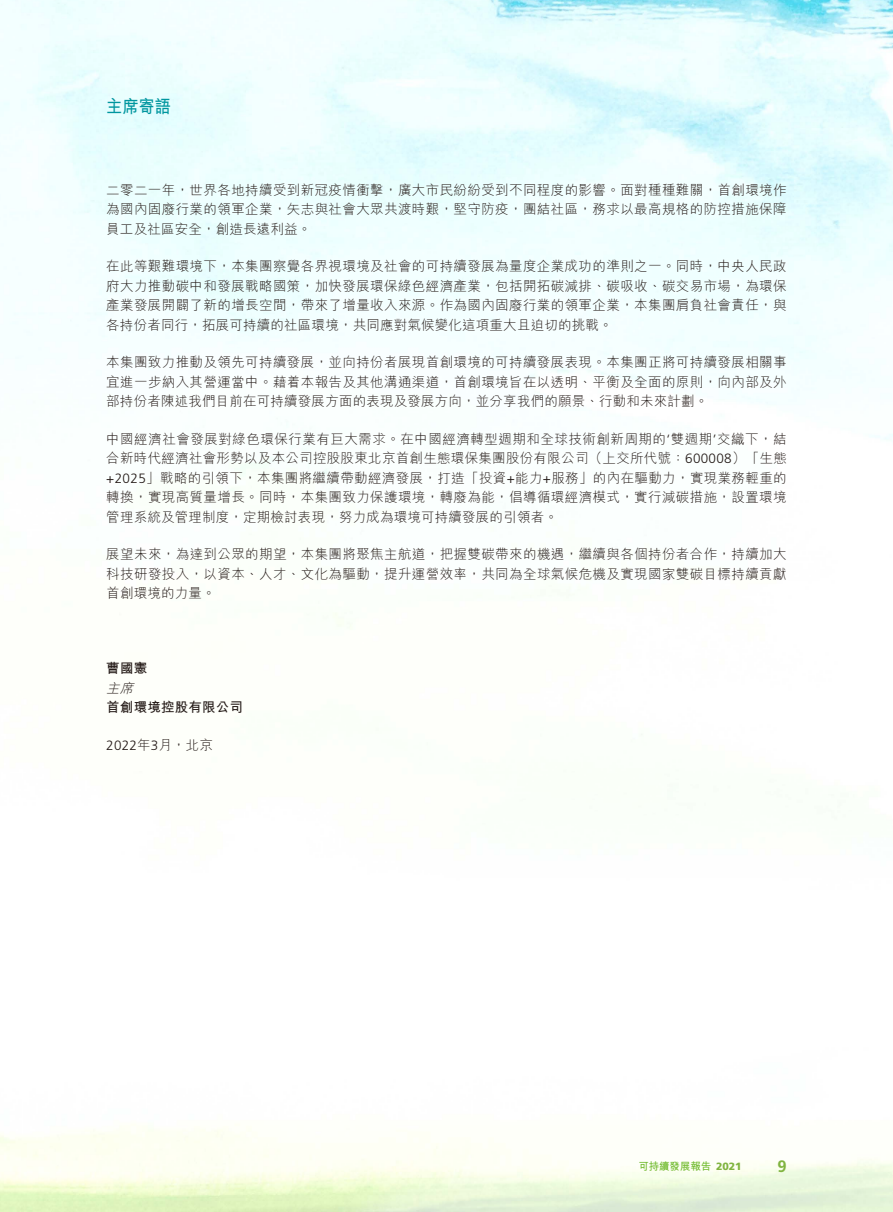
<style>
.page{position:relative;width:893px;height:1212px;background:#fff}
.page>*{position:absolute;margin:0;border:0;box-sizing:border-box;transform-origin:0 0}
.t1{font:700 18px "M Hei HK";color:#00969f;scale:.9 1}
.t2{font:700 16.5px "Frutiger LT Std";color:#81b441}
.t3{font:300 13.5px/19.5px "M Hei HK";letter-spacing:.015em;color:#231916;text-align:justify}
.t4{font:700 13.5px "M Hei HK";letter-spacing:.015em;color:#231916}
.t5{font:300 13.5px "Frutiger LT Std";color:#231916}
.t6{font:italic 300 13.5px "M Hei HK";color:#231916}
.t7{font:700 10.5px "M Hei HK";letter-spacing:-.005em;color:#6fba2c}
.s1{font-family:"Frutiger LT Std"}
.s2{font-family:"M Hei HK"}
.s3{font-family:"Frutiger LT Std";font-weight:900;color:#81b441}
</style>
<div class="page">
<img style="left:0;top:0;width:893px;height:1212px">
<h1 class="t1" style="left:106px;top:93px;width:74px">主席寄語</h1>
<p class="t3" style="left:106px;top:180px;width:682px">二零二一年，世界各地持續受到新冠疫情衝擊，廣大市民紛紛受到不同程度的影響。面對種種難關，首創環境作為國內固廢行業的領軍企業，矢志與社會大眾共渡時艱，堅守防疫，團結社區，務求以最高規格的防控措施保障員工及社區安全，創造長遠利益。</p>
<p class="t3" style="left:106px;top:256px;width:682px">在此等艱難環境下，本集團察覺各界視環境及社會的可持續發展為量度企業成功的準則之一。同時，中央人民政府大力推動碳中和發展戰略國策，加快發展環保綠色經濟產業，包括開拓碳減排、碳吸收、碳交易市場，為環保產業發展開闢了新的增長空間，帶來了增量收入來源。作為國內固廢行業的領軍企業，本集團肩負社會責任，與各持份者同行，拓展可持續的社區環境，共同應對氣候變化這項重大且迫切的挑戰。</p>
<p class="t3" style="left:106px;top:352px;width:682px">本集團致力推動及領先可持續發展，並向持份者展現首創環境的可持續發展表現。本集團正將可持續發展相關事宜進一步納入其營運當中。藉着本報告及其他溝通渠道，首創環境旨在以透明、平衡及全面的原則，向內部及外部持份者陳述我們目前在可持續發展方面的表現及發展方向，並分享我們的願景、行動和未來計劃。</p>
<p class="t3" style="left:106px;top:429px;width:682px">中國經濟社會發展對綠色環保行業有巨大需求。在中國經濟轉型週期和全球技術創新周期的<span class="s1">‘</span>雙週期<span class="s1">’</span>交織下，結合新時代經濟社會形勢以及本公司控股股東北京首創生態環保集團股份有限公司（上交所代號：<span class="s1">600008</span>）「生態<span class="s1">+2025</span>」戰略的引領下，本集團將繼續帶動經濟發展，打造「投資<span class="s1">+</span>能力<span class="s1">+</span>服務」的內在驅動力，實現業務輕重的轉換，實現高質量增長。同時，本集團致力保護環境，轉廢為能，倡導循環經濟模式，實行減碳措施，設置環境管理系統及管理制度，定期檢討表現，努力成為環境可持續發展的引領者。</p>
<p class="t3" style="left:106px;top:544px;width:682px">展望未來，為達到公眾的期望，本集團將聚焦主航道，把握雙碳帶來的機遇，繼續與各個持份者合作，持續加大科技研發投入，以資本、人才、文化為驅動，提升運營效率，共同為全球氣候危機及實現國家雙碳目標持續貢獻首創環境的力量。</p>
<p class="t4" style="left:106px;top:659px;width:42px">曹國憲</p>
<p class="t6" style="left:106px;top:681px;width:32px">主席</p>
<p class="t4" style="left:106px;top:698px;width:138px">首創環境控股有限公司</p>
<p class="t5" style="left:106px;top:738px;width:108px">2022<span class="s2">年</span>3<span class="s2">月，北京</span></p>
<p class="t7" style="left:638px;top:1158px;width:105px">可持續發展報告 <span class="s3">2021</span></p>
<p class="t2" style="left:777px;top:1157px;width:11px">9</p>
</div>
